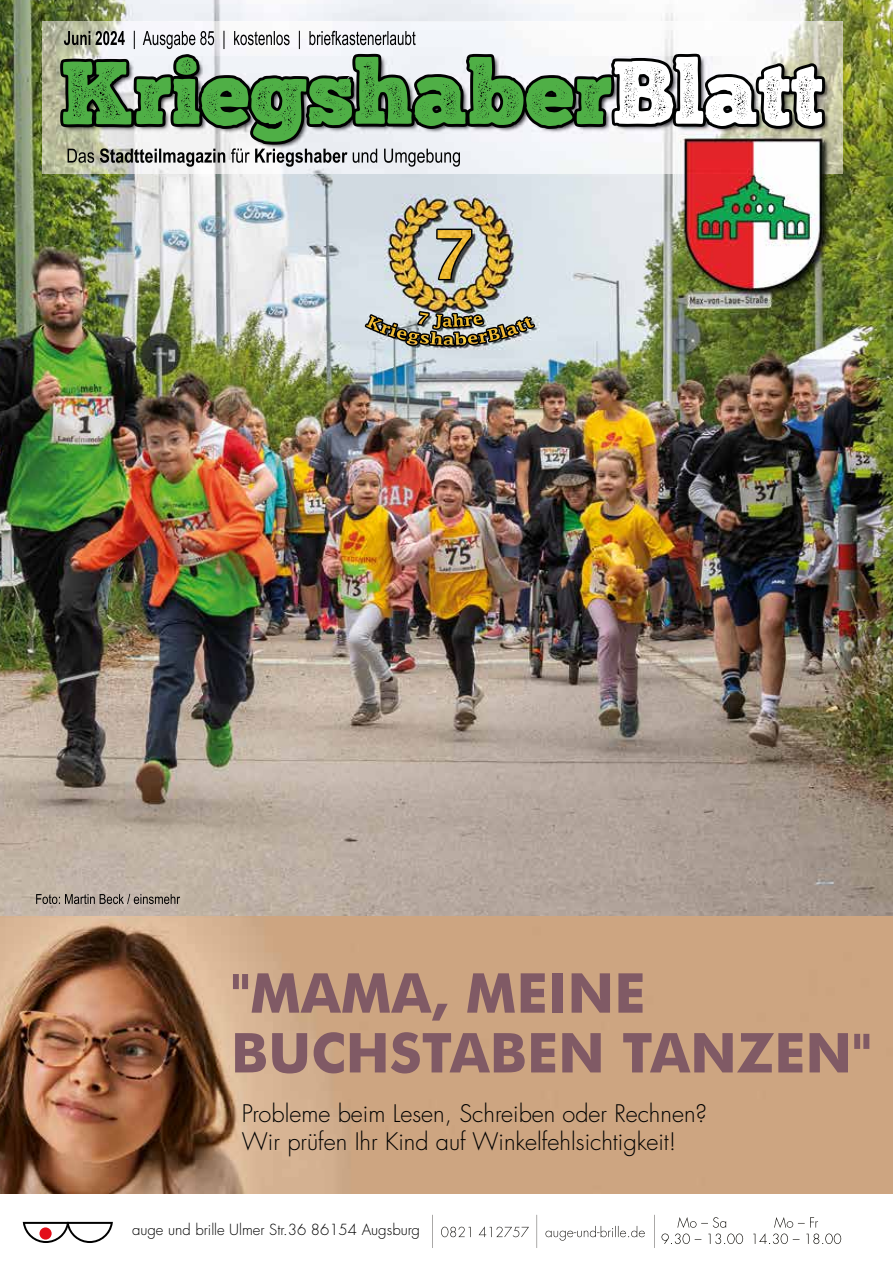
<style>
.page{position:relative;width:893px;height:1263px;background:#fff}
.page>*{position:absolute;margin:0;border:0;box-sizing:border-box;transform-origin:0 0}
.t1{font:700 55.05px/59.8px "Futura BT";color:#805a65}
.t2{font:300 23.55px/28.2px "Futura LT Pro";color:#000}
.t3{font:300 14.85px "Futura LT Pro";color:#000}
</style>
<div class="page">
<img style="left:0;top:0;width:893px;height:916px">
<img style="left:436px;top:229px;width:36px;height:51px">
<img style="left:417px;top:311px;width:62px;height:1px">
<img style="left:366px;top:312px;width:117px;height:19px">
<img style="left:42px;top:22px;width:800px;height:151px">
<img style="left:563px;top:54px;width:128px;height:55px">
<img style="left:0;top:916px;width:893px;height:278px">
<svg style="left:23px;top:1222px;width:90px;height:21px"></svg>
<div style="left:39px;top:1227px;width:13px;height:12px;background:#e30e19;border-radius:50%"></div>
<img style="left:661px;top:1217px;width:82px;height:27px">
<img style="left:753px;top:1217px;width:88px;height:27px">
<img style="left:432px;top:1215px;width:1px;height:33px">
<img style="left:537px;top:1215px;width:1px;height:33px">
<img style="left:654px;top:1215px;width:1px;height:33px">
<img style="left:441px;top:1226px;width:88px;height:11px">
<img style="left:545px;top:1226px;width:100px;height:15px">
<h1 class="t1" style="left:231px;top:963px;width:642px">"MAMA, MEINE<br>BUCHSTABEN TANZEN"</h1>
<p class="t2" style="left:242px;top:1099px;width:467px">Probleme beim Lesen, Schreiben oder Rechnen?<br>Wir prüfen Ihr Kind auf Winkelfehlsichtigkeit!</p>
<p class="t3" style="left:132px;top:1220px;width:289px">auge und brille Ulmer Str.36 86154 Augsburg</p>
</div>
